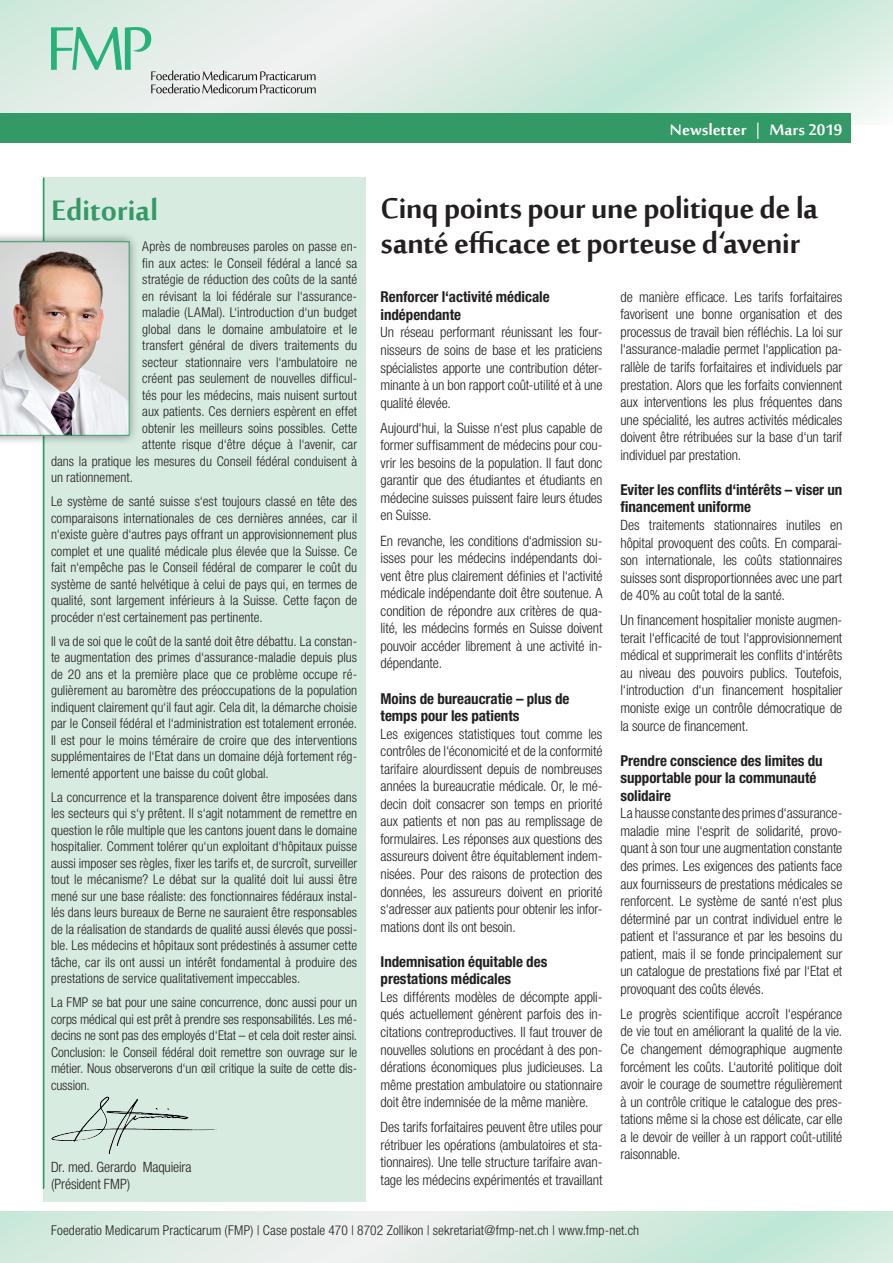
<style>
.page{position:relative;width:893px;height:1263px;background:#fff}
.page>*{position:absolute;margin:0;border:0;box-sizing:border-box;transform-origin:0 0}
.t1{font:700 39px/34.5px "Sakkal Majalla";letter-spacing:-.02em;color:#231f20}
.t2{font:700 39px "Sakkal Majalla";letter-spacing:-.005em;color:#396}
.t3{font:700 21px "Sakkal Majalla";color:#fff}
.t4{font:700 condensed 15px "Helvetica Neue LT Std";letter-spacing:-.005em;color:#231f20}
.t5{font:300 condensed 14.25px/17.5px "Helvetica Neue LT Std";letter-spacing:-.01em;color:#231f20;text-align:justify}
.t6{font:300 condensed 13.5px/16.5px "Helvetica Neue LT Std";letter-spacing:.005em;color:#231f20;text-align:justify}
</style>
<div class="page">
<svg style="left:0;top:1212px;width:893px;height:51px;background:#d9ebe2"></svg>
<svg style="left:0;top:0;width:893px;height:124px;background:#d8ebe2"></svg>
<div style="left:0;top:113px;width:851px;height:29px;background:#396"></div>
<svg style="left:51px;top:27px;width:265px;height:66px;background:#cddfd7"></svg>
<div style="left:44px;top:178px;width:322px;height:1024px;background:#d7ebe1"></div>
<img style="left:130px;top:1098px;width:87px;height:33px">
<div style="left:0;top:232px;width:139px;height:213px;background:#231f20;opacity:.5"></div>
<svg style="left:0;top:177px;width:130px;height:1012px"></svg>
<p class="t2" style="left:51px;top:188px;width:109px">Editorial</p>
<p class="t6" style="left:142px;top:238px;width:216px">Après de nombreuses paroles on passe en-</p>
<p class="t6" style="left:142px;top:255px;width:216px">fin aux actes: le Conseil fédéral a lancé sa</p>
<p class="t6" style="left:142px;top:271px;width:216px">stratégie de réduction des coûts de la santé</p>
<p class="t6" style="left:142px;top:288px;width:216px">en révisant la loi fédérale sur l‘assurance-</p>
<p class="t6" style="left:142px;top:304px;width:216px">maladie (LAMal). L‘introduction d‘un budget</p>
<p class="t6" style="left:142px;top:321px;width:216px">global dans le domaine ambulatoire et le</p>
<p class="t6" style="left:142px;top:337px;width:216px">transfert général de divers traitements du</p>
<p class="t6" style="left:142px;top:354px;width:216px">secteur stationnaire vers l‘ambulatoire ne</p>
<p class="t6" style="left:142px;top:370px;width:216px">créent pas seulement de nouvelles difficul-</p>
<p class="t6" style="left:142px;top:387px;width:216px">tés pour les médecins, mais nuisent surtout</p>
<p class="t6" style="left:142px;top:403px;width:216px">aux patients. Ces derniers espèrent en effet</p>
<p class="t6" style="left:142px;top:420px;width:216px">obtenir les meilleurs soins possibles. Cette</p>
<p class="t6" style="left:142px;top:436px;width:216px">attente risque d‘être déçue à l‘avenir, car</p>
<p class="t6" style="left:51px;top:453px;width:308px">dans la pratique les mesures du Conseil fédéral conduisent à</p>
<p class="t6" style="left:51px;top:469px;width:84px">un rationnement.</p>
<p class="t6" style="left:51px;top:493px;width:308px">Le système de santé suisse s‘est toujours classé en tête des comparaisons internationales de ces dernières années, car il n‘existe guère d‘autres pays offrant un approvisionnement plus complet et une qualité médicale plus élevée que la Suisse. Ce fait n‘empêche pas le Conseil fédéral de comparer le coût du système de santé helvétique à celui de pays qui, en termes de qualité, sont largement inférieurs à la Suisse. Cette façon de procéder n‘est certainement pas pertinente.</p>
<p class="t6" style="left:51px;top:633px;width:308px">Il va de soi que le coût de la santé doit être débattu. La constan&shy;te augmentation des primes d‘assurance-maladie depuis plus de 20 ans et la première place que ce problème occupe ré&shy;gulièrement au baromètre des préoccupations de la population indiquent clairement qu‘il faut agir. Cela dit, la démarche choisie par le Conseil fédéral et l‘administration est totalement erronée.<br>Il est pour le moins téméraire de croire que des interventions supplémentaires de l‘Etat dans un domaine déjà fortement rég&shy;lementé apportent une baisse du coût global.</p>
<p class="t6" style="left:51px;top:789px;width:308px">La concurrence et la transparence doivent être imposées dans les secteurs qui s‘y prêtent. Il s‘agit notamment de remettre en question le rôle multiple que les cantons jouent dans le domaine hospitalier. Comment tolérer qu‘un exploitant d‘hôpitaux puisse aussi imposer ses règles, fixer les tarifs et, de surcroît, surveiller tout le mécanisme? Le débat sur la qualité doit lui aussi être mené sur une base réaliste: des fonctionnaires fédéraux instal&shy;lés dans leurs bureaux de Berne ne sauraient être responsables de la réalisation de standards de qualité aussi élevés que possi&shy;ble. Les médecins et hôpitaux sont prédestinés à assumer cette tâche, car ils ont aussi un intérêt fondamental à produire des prestations de service qualitativement impeccables.</p>
<p class="t6" style="left:51px;top:994px;width:308px">La FMP se bat pour une saine concurrence, donc aussi pour un corps médical qui est prêt à prendre ses responsabilités. Les mé&shy;decins ne sont pas des employés d‘Etat – et cela doit rester ainsi.<br>Conclusion: le Conseil fédéral doit remettre son ouvrage sur le métier. Nous observerons d‘un œil critique la suite de cette dis&shy;cussion.</p>
<p class="t5" style="left:51px;top:1158px;width:142px">Dr. med. Gerardo Maquieira</p>
<p class="t5" style="left:51px;top:1175px;width:81px">(Président FMP)</p>
<p class="t3" style="left:670px;top:118px;width:174px">Newsletter | Mars 2019</p>
<p class="t1" style="left:381px;top:194px;width:439px">Cinq points pour une politique de la santé efficace et porteuse d‘avenir</p>
<p class="t4" style="left:381px;top:288px;width:171px">Renforcer l‘activité médicale</p>
<p class="t4" style="left:381px;top:305px;width:82px">indépendante</p>
<p class="t5" style="left:381px;top:323px;width:223px">Un réseau performant réunissant les four&shy;nisseurs de soins de base et les praticiens spécialistes apporte une contribution déter&shy;minante à un bon rapport coût-utilité et à une qualité élevée.</p>
<p class="t5" style="left:381px;top:419px;width:223px">Aujourd‘hui, la Suisse n‘est plus capable de former suffisamment de médecins pour cou&shy;vrir les besoins de la population. Il faut donc garantir que des étudiantes et étudiants en médecine suisses puissent faire leurs études en Suisse.</p>
<p class="t5" style="left:381px;top:532px;width:223px">En revanche, les conditions d‘admission su&shy;isses pour les médecins indépendants doi&shy;vent être plus clairement définies et l‘activité médicale indépendante doit être soutenue. A condition de répondre aux critères de qua&shy;lité, les médecins formés en Suisse doivent pouvoir accéder librement à une activité in&shy;dépendante.</p>
<p class="t4" style="left:381px;top:689px;width:190px">Moins de bureaucratie – plus de</p>
<p class="t4" style="left:381px;top:707px;width:141px">temps pour les patients</p>
<p class="t5" style="left:381px;top:725px;width:223px">Les exigences statistiques tout comme les contrôles de l‘économicité et de la conformité tarifaire alourdissent depuis de nombreuses années la bureaucratie médicale. Or, le mé&shy;decin doit consacrer son temps en priorité aux patients et non pas au remplissage de formulaires. Les réponses aux questions des assureurs doivent être équitablement indem&shy;nisées. Pour des raisons de protection des données, les assureurs doivent en priorité s‘adresser aux patients pour obtenir les infor&shy;mations dont ils ont besoin.</p>
<p class="t4" style="left:381px;top:952px;width:168px">Indemnisation équitable des</p>
<p class="t4" style="left:381px;top:970px;width:132px">prestations médicales</p>
<p class="t5" style="left:381px;top:988px;width:223px">Les différents modèles de décompte appli&shy;qués actuellement génèrent parfois des in&shy;citations contreproductives. Il faut trouver de nouvelles solutions en procédant à des pon&shy;dérations économiques plus judicieuses. La même prestation ambulatoire ou stationnaire doit être indemnisée de la même manière.</p>
<p class="t5" style="left:381px;top:1118px;width:223px">Des tarifs forfaitaires peuvent être utiles pour rétribuer les opérations (ambulatoires et sta&shy;tionnaires). Une telle structure tarifaire avan&shy;tage les médecins expérimentés et travaillant</p>
<p class="t5" style="left:620px;top:288px;width:223px">de manière efficace. Les tarifs forfaitaires favorisent une bonne organisation et des processus de travail bien réfléchis. La loi sur l‘assurance-maladie permet l‘application pa&shy;rallèle de tarifs forfaitaires et individuels par prestation. Alors que les forfaits conviennent aux interventions les plus fréquentes dans une spécialité, les autres activités médicales doivent être rétribuées sur la base d‘un tarif individuel par prestation.</p>
<p class="t4" style="left:620px;top:480px;width:223px">Eviter les conflits d‘intérêts – viser un</p>
<p class="t4" style="left:620px;top:498px;width:132px">financement uniforme</p>
<p class="t5" style="left:620px;top:516px;width:223px">Des traitements stationnaires inutiles en hôpital provoquent des coûts. En comparai&shy;son internationale, les coûts stationnaires suisses sont disproportionnées avec une part de 40% au coût total de la santé.</p>
<p class="t5" style="left:620px;top:611px;width:223px">Un financement hospitalier moniste augmen&shy;terait l‘efficacité de tout l‘approvisionnement médical et supprimerait les conflits d‘intérêts au niveau des pouvoirs publics. Toutefois, l‘introduction d‘un financement hospitalier moniste exige un contrôle démocratique de la source de financement.</p>
<p class="t4" style="left:620px;top:751px;width:204px">Prendre conscience des limites du</p>
<p class="t4" style="left:620px;top:769px;width:198px">supportable pour la communauté</p>
<p class="t4" style="left:620px;top:786px;width:52px">solidaire</p>
<p class="t5" style="left:620px;top:804px;width:223px">La hausse constante des primes d‘assurance&shy;maladie mine l‘esprit de solidarité, provo&shy;quant à son tour une augmentation constante des primes. Les exigences des patients face aux fournisseurs de prestations médicales se renforcent. Le système de santé n‘est plus déterminé par un contrat individuel entre le patient et l‘assurance et par les besoins du patient, mais il se fonde principalement sur un catalogue de prestations fixé par l‘Etat et provoquant des coûts élevés.</p>
<p class="t5" style="left:620px;top:1005px;width:223px">Le progrès scientifique accroît l‘espérance de vie tout en améliorant la qualité de la vie.<br>Ce changement démographique augmente forcément les coûts. L‘autorité politique doit avoir le courage de soumettre régulièrement à un contrôle critique le catalogue des pres&shy;tations même si la chose est délicate, car elle a le devoir de veiller à un rapport coût-utilité raisonnable.</p>
<p class="t6" style="left:51px;top:1222px;width:589px">Foederatio Medicarum Practicarum (FMP) | Case postale 470 | 8702 Zollikon | sekretariat@fmp-net.ch | www.fmp-net.ch</p>
</div>
